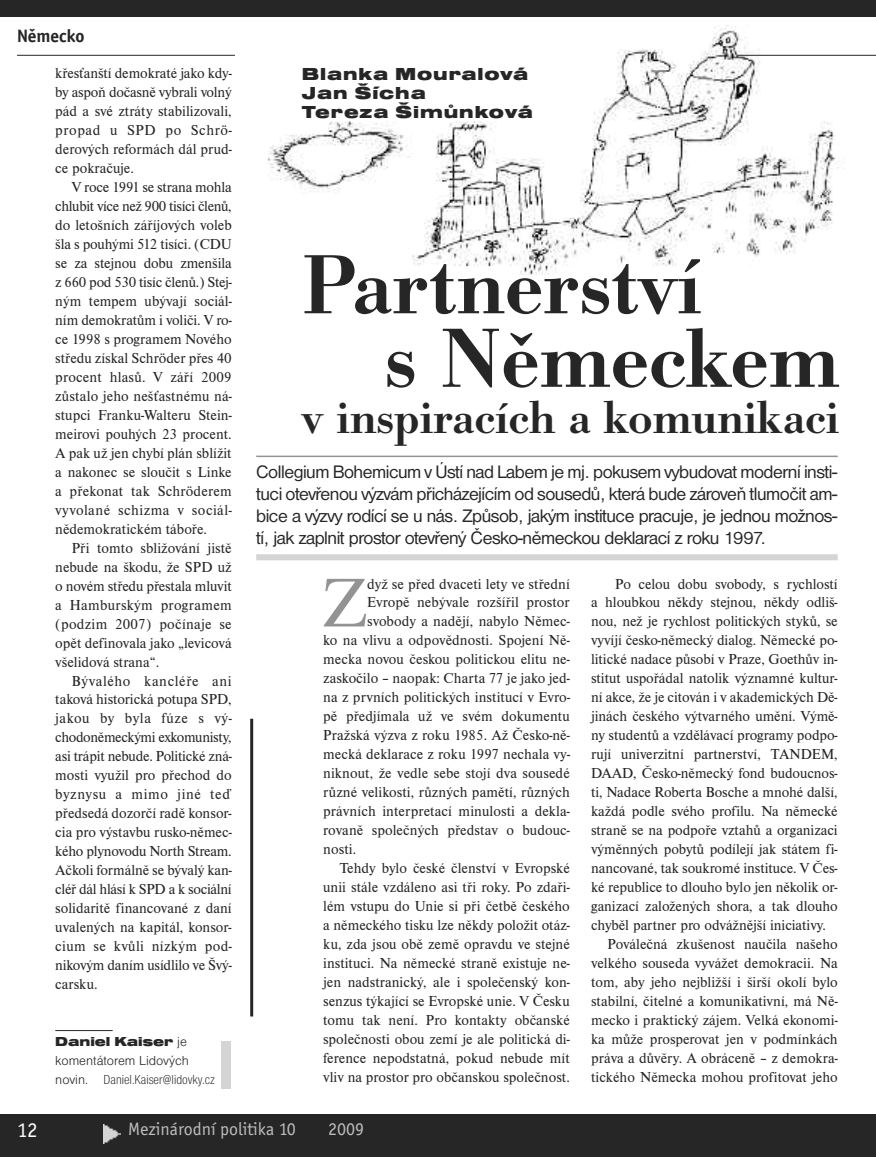
<style>
.page{position:relative;width:876px;height:1157px;background:#fff}
.page>*{position:absolute;margin:0;border:0;box-sizing:border-box;transform-origin:0 0}
.t1{font:600 87px/73.5px "Bodoni Ant TCE";color:#272627}
.t2{font:71.85px "Nimbus Rom No 9 LCE";color:#939393}
.t3{font:600 48px "Bodoni Ant TCE";color:#272627}
.t4{font:21px "Officina San Itc T";color:#fff}
.t5{font:18.75px/21.8px "Nimbus San DCE";letter-spacing:-.025em;color:#272627;text-align:justify}
.t6{font:18px/19px "Nimbus San DCE Blac Exte";letter-spacing:.05em;color:#272627}
.t7{font:18px "Officina San Itc T";color:#bebebe}
.t8{font:700 18px "Officina San Itc TCE";color:#272627}
.t9{font:15px/18.9px "Nimbus Rom DCE";color:#272627;text-align:justify}
.t10{font:13.5px "Nimbus San DCE Ligh Cond";color:#272627}
.t11{font:13.5px "Nimbus San DCE Ligh";color:#272627}
.t12{font:13.5px "Nimbus San DCE Blac Exte";color:#272627}
.s1{font-family:"Nimbus San DCE Ligh"}
</style>
<div class="page">
<img style="left:267px;top:25px;width:579px;height:250px">
<hr style="left:738px;top:55px;width:138px;height:1px;background:#272627">
<div style="left:0;top:1114px;width:876px;height:43px;background:#272627"></div>
<div style="left:0;top:0;width:876px;height:17px;background:#272627"></div>
<img style="left:103px;top:1124px;width:17px;height:19px">
<hr style="left:55px;top:1030px;width:58px;height:1px;background:#272627">
<hr style="left:17px;top:55px;width:218px;height:1px;background:#272627">
<hr style="left:256px;top:455px;width:582px;height:2px;background:#939393">
<div style="left:256px;top:554px;width:582px;height:6px;background:#d4d4d4"></div>
<hr style="left:250px;top:718px;width:3px;height:298px;background:#272627">
<div style="left:221px;top:1041px;width:9px;height:48px;background:#d4d4d4"></div>
<p class="t8" style="left:17px;top:25px;width:69px">Německo</p>
<p class="t9" style="left:55px;top:63px;width:178px">křesťanští demokraté jako kdy&shy;by aspoň dočasně vybrali volný pád a své ztráty stabilizovali, propad u SPD po Schrö&shy;derových reformách dál prud&shy;ce pokračuje.</p>
<p class="t9" style="left:55px;top:177px;width:178px;text-indent:17px">V roce 1991 se strana mohla chlubit více než 900 tisíci členů, do letošních záříjových voleb šla s pouhými 512 tisíci. (CDU se za stejnou dobu zmenšila z 660 pod 530 tisíc členů.) Stej&shy;ným tempem ubývají sociál&shy;ním demokratům i voliči. V ro&shy;ce 1998 s programem Nového středu získal Schröder přes 40 procent hlasů. V září 2009 zůstalo jeho nešťastnému ná&shy;stupci Franku-Walteru Stein&shy;meirovi pouhých 23 procent.<br>A pak už jen chybí plán sblížit a nakonec se sloučit s Linke a překonat tak Schröderem vyvolané schizma v sociál&shy;nědemokratickém táboře.</p>
<p class="t9" style="left:55px;top:538px;width:178px;text-indent:17px">Při tomto sbližování jistě nebude na škodu, že SPD už o novém středu přestala mluvit a Hamburským programem (podzim 2007) počínaje se opět definovala jako „levicová všelidová strana“.</p>
<p class="t9" style="left:55px;top:671px;width:178px;text-indent:17px">Bývalého kancléře ani taková historická potupa SPD, jakou by byla fúze s vý&shy;chodoněmeckými exkomunisty, asi trápit nebude. Politické zná&shy;mosti využil pro přechod do byznysu a mimo jiné teď předsedá dozorčí radě konsor&shy;cia pro výstavbu rusko-němec&shy;kého plynovodu North Stream.<br>Ačkoli formálně se bývalý kan&shy;cléř dál hlásí k SPD a k sociální solidaritě financované z daní uvalených na kapitál, konsor&shy;cium se kvůli nízkým pod&shy;nikovým daním usídlilo ve Švý&shy;carsku.</p>
<p class="t12" style="left:55px;top:1033px;width:133px">Daniel Kaiser <span class="s1">je</span></p>
<p class="t11" style="left:55px;top:1052px;width:135px">komentátorem Lidových</p>
<p class="t10" style="left:55px;top:1071px;width:161px"><span class="s1">novin.</span> Daniel.Kaiser@lidovky.cz</p>
<p class="t6" style="left:302px;top:64px;width:232px">Blanka Mouralová<br>Jan Šícha<br>Tereza Šimůnková</p>
<h1 class="t1" style="left:385px;top:246px;width:456px;text-indent:-83px">Partnerství<br>s Německem</h1>
<h3 class="t3" style="left:302px;top:389px;width:539px">v inspiracích a komunikaci</h3>
<p class="t5" style="left:256px;top:461px;width:583px">Collegium Bohemicum v Ústí nad Labem je mj. pokusem vybudovat moderní insti&shy;tuci otevřenou výzvám přicházejícím od sousedů, která bude zároveň tlumočit am&shy;bice a výzvy rodící se u nás. Způsob, jakým instituce pracuje, je jednou možnos&shy;tí, jak zaplnit prostor otevřený Česko-německou deklarací z roku 1997.</p>
<h2 class="t2" style="left:323px;top:559px;width:45px">Z</h2>
<p class="t9" style="left:367px;top:574px;width:204px">dyž se před dvaceti lety ve střední</p>
<p class="t9" style="left:367px;top:593px;width:204px">Evropě nebývale rozšířil prostor</p>
<p class="t9" style="left:367px;top:612px;width:204px">svobody a nadějí, nabylo Němec-</p>
<p class="t9" style="left:323px;top:631px;width:248px">ko na vlivu a odpovědnosti. Spojení Ně-</p>
<p class="t9" style="left:323px;top:650px;width:248px">mecka novou českou politickou elitu ne-</p>
<p class="t9" style="left:323px;top:669px;width:248px">zaskočilo – naopak: Charta 77 je jako jed-</p>
<p class="t9" style="left:323px;top:687px;width:248px">na z prvních politických institucí v Evro-</p>
<p class="t9" style="left:323px;top:706px;width:248px">pě předjímala už ve svém dokumentu</p>
<p class="t9" style="left:323px;top:725px;width:248px">Pražská výzva z roku 1985. Až Česko-ně-</p>
<p class="t9" style="left:323px;top:744px;width:248px">mecká deklarace z roku 1997 nechala vy-</p>
<p class="t9" style="left:323px;top:763px;width:248px">niknout, že vedle sebe stojí dva sousedé</p>
<p class="t9" style="left:323px;top:782px;width:248px">různé velikosti, různých pamětí, různých</p>
<p class="t9" style="left:323px;top:801px;width:248px">právních interpretací minulosti a dekla-</p>
<p class="t9" style="left:323px;top:820px;width:248px">rovaně společných představ o budouc-</p>
<p class="t9" style="left:323px;top:839px;width:35px">nosti.</p>
<p class="t9" style="left:340px;top:858px;width:232px">Tehdy bylo české členství v Evropské</p>
<p class="t9" style="left:323px;top:877px;width:248px">unii stále vzdáleno asi tři roky. Po zdaři-</p>
<p class="t9" style="left:323px;top:896px;width:248px">lém vstupu do Unie si při četbě českého</p>
<p class="t9" style="left:323px;top:915px;width:248px">a německého tisku lze někdy položit otáz-</p>
<p class="t9" style="left:323px;top:934px;width:248px">ku, zda jsou obě země opravdu ve stejné</p>
<p class="t9" style="left:323px;top:953px;width:248px">instituci. Na německé straně existuje ne-</p>
<p class="t9" style="left:323px;top:972px;width:248px">jen nadstranický, ale i společenský kon-</p>
<p class="t9" style="left:323px;top:991px;width:248px">senzus týkající se Evropské unie. V Česku</p>
<p class="t9" style="left:323px;top:1010px;width:248px">tomu tak není. Pro kontakty občanské</p>
<p class="t9" style="left:323px;top:1029px;width:248px">společnosti obou zemí je ale politická di-</p>
<p class="t9" style="left:323px;top:1048px;width:248px">ference nepodstatná, pokud nebude mít</p>
<p class="t9" style="left:323px;top:1067px;width:248px">vliv na prostor pro občanskou společnost.</p>
<p class="t9" style="left:615px;top:574px;width:224px">Po celou dobu svobody, s rychlostí</p>
<p class="t9" style="left:591px;top:593px;width:248px">a hloubkou někdy stejnou, někdy odliš-</p>
<p class="t9" style="left:591px;top:612px;width:248px">nou, než je rychlost politických styků, se</p>
<p class="t9" style="left:591px;top:631px;width:248px">vyvíjí česko-německý dialog. Německé po-</p>
<p class="t9" style="left:591px;top:650px;width:248px">litické nadace působí v Praze, Goethův in-</p>
<p class="t9" style="left:591px;top:669px;width:248px">stitut uspořádal natolik významné kultur-</p>
<p class="t9" style="left:591px;top:687px;width:248px">ní akce, že je citován i v akademických Dě-</p>
<p class="t9" style="left:591px;top:706px;width:248px">jinách českého výtvarného umění. Výmě-</p>
<p class="t9" style="left:591px;top:725px;width:248px">ny studentů a vzdělávací programy podpo-</p>
<p class="t9" style="left:591px;top:744px;width:248px">rují univerzitní partnerství, TANDEM,</p>
<p class="t9" style="left:591px;top:763px;width:248px">DAAD, Česko-německý fond budoucnos-</p>
<p class="t9" style="left:591px;top:782px;width:248px">ti, Nadace Roberta Bosche a mnohé další,</p>
<p class="t9" style="left:591px;top:801px;width:248px">každá podle svého profilu. Na německé</p>
<p class="t9" style="left:591px;top:820px;width:248px">straně se na podpoře vztahů a organizaci</p>
<p class="t9" style="left:591px;top:839px;width:248px">výměnných pobytů podílejí jak státem fi-</p>
<p class="t9" style="left:591px;top:858px;width:248px">nancované, tak soukromé instituce. V Čes-</p>
<p class="t9" style="left:591px;top:877px;width:248px">ké republice to dlouho bylo jen několik or-</p>
<p class="t9" style="left:591px;top:896px;width:248px">ganizací založených shora, a tak dlouho</p>
<p class="t9" style="left:591px;top:915px;width:237px">chyběl partner pro odvážnější iniciativy.</p>
<p class="t9" style="left:608px;top:934px;width:232px">Poválečná zkušenost naučila našeho</p>
<p class="t9" style="left:591px;top:953px;width:248px">velkého souseda vyvážet demokracii. Na</p>
<p class="t9" style="left:591px;top:972px;width:248px">tom, aby jeho nejbližší i širší okolí bylo</p>
<p class="t9" style="left:591px;top:991px;width:248px">stabilní, čitelné a komunikativní, má Ně-</p>
<p class="t9" style="left:591px;top:1010px;width:248px">mecko i praktický zájem. Velká ekonomi-</p>
<p class="t9" style="left:591px;top:1029px;width:248px">ka může prosperovat jen v podmínkách</p>
<p class="t9" style="left:591px;top:1048px;width:248px">práva a důvěry. A obráceně – z demokra-</p>
<p class="t9" style="left:591px;top:1067px;width:248px">tického Německa mohou profitovat jeho</p>
<h3 class="t4" style="left:17px;top:1117px;width:22px">12</h3>
<p class="t7" style="left:128px;top:1118px;width:169px">Mezinárodní politika 10</p>
<p class="t7" style="left:328px;top:1118px;width:37px">2009</p>
</div>
